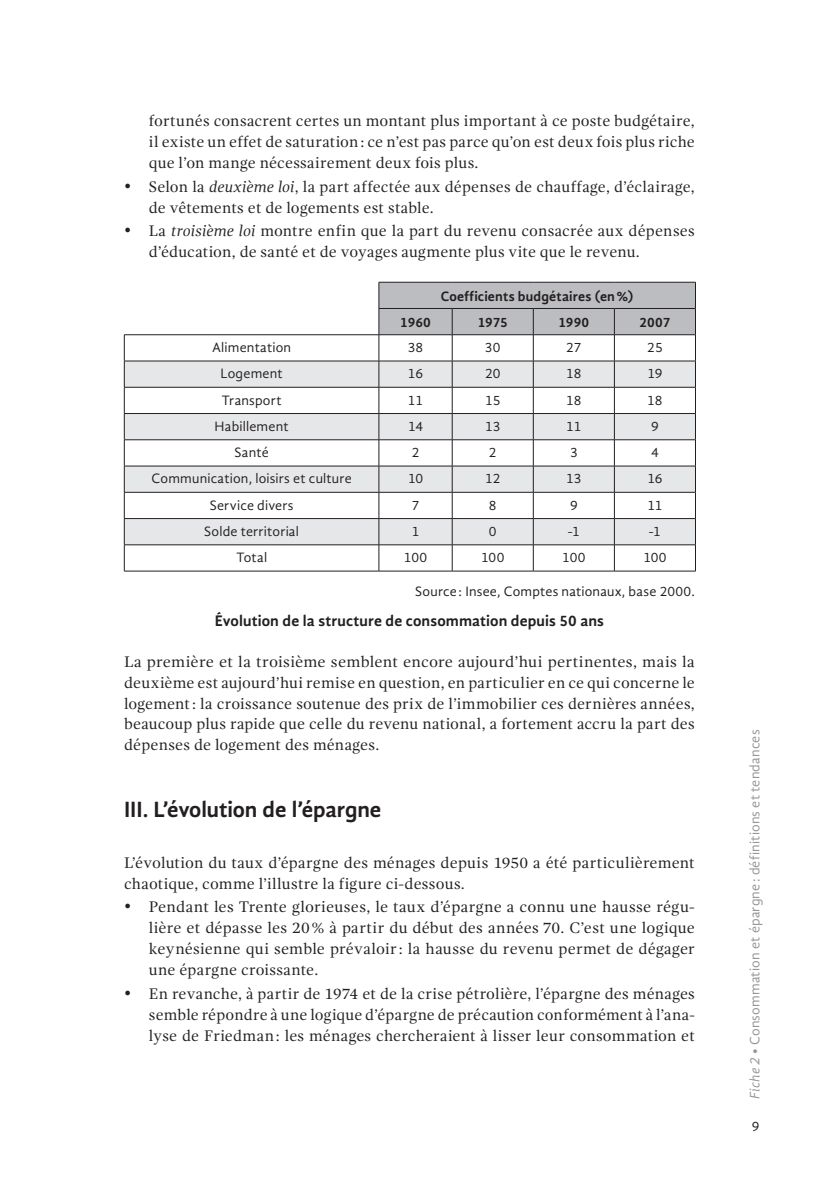
<style>
.page{position:relative;width:819px;height:1191px;background:#fff}
.page>*{position:absolute;margin:0;border:0;box-sizing:border-box;transform-origin:0 0}
.t1{font:700 22.75px "Gandhi Sans";letter-spacing:-.005em;color:#231f20}
.t2{font:15.75px/21px "Gandhi Serif";letter-spacing:.01em;color:#231f20;text-align:justify}
.t3{font:700 15.75px "Gandhi Sans";letter-spacing:.005em;color:#231f20}
.t4{font:14px "Gandhi Sans";letter-spacing:.01em;color:#231f20}
.t5{font:14px "Gandhi Sans";letter-spacing:.015em;color:#939598}
.t6{font:700 14px "Gandhi Sans";letter-spacing:.01em;color:#231f20}
.s1{font-style:italic}
</style>
<div class="page">
<svg style="left:125px;top:362px;width:253px;height:182px;fill:#e6e7e9"></svg>
<hr style="left:124px;top:544px;width:255px;height:1px;background:#231f20">
<hr style="left:124px;top:571px;width:255px;height:1px;background:#231f20">
<hr style="left:379px;top:571px;width:73px;height:1px;background:#231f20">
<hr style="left:452px;top:571px;width:81px;height:1px;background:#231f20">
<hr style="left:533px;top:571px;width:81px;height:1px;background:#231f20">
<hr style="left:614px;top:571px;width:81px;height:1px;background:#231f20">
<hr style="left:124px;top:492px;width:255px;height:1px;background:#231f20">
<hr style="left:124px;top:518px;width:255px;height:1px;background:#231f20">
<hr style="left:124px;top:439px;width:255px;height:1px;background:#231f20">
<hr style="left:124px;top:466px;width:255px;height:1px;background:#231f20">
<hr style="left:124px;top:413px;width:255px;height:1px;background:#231f20">
<hr style="left:124px;top:334px;width:255px;height:1px;background:#231f20">
<hr style="left:124px;top:361px;width:255px;height:1px;background:#231f20">
<svg style="left:124px;top:335px;width:1px;height:236px"></svg>
<svg style="left:378px;top:282px;width:318px;height:289px"></svg>
<hr style="left:124px;top:387px;width:255px;height:1px;background:#231f20">
<hr style="left:379px;top:387px;width:73px;height:1px;background:#231f20">
<hr style="left:452px;top:387px;width:81px;height:1px;background:#231f20">
<hr style="left:533px;top:387px;width:81px;height:1px;background:#231f20">
<hr style="left:614px;top:387px;width:81px;height:1px;background:#231f20">
<p class="t2" style="left:149px;top:110px;width:547px">fortunés consacrent certes un montant plus important à ce poste budgétaire, il existe un effet de saturation: ce n’est pas parce qu’on est deux fois plus riche que l’on mange nécessairement deux fois plus.</p>
<p class="t2" style="left:149px;top:176px;width:547px;text-indent:-25px">• Selon la <span class="s1">deuxième loi</span>, la part affectée aux dépenses de chauffage, d’éclairage, de vêtements et de logements est stable.</p>
<p class="t2" style="left:149px;top:220px;width:547px;text-indent:-25px">• La <span class="s1">troisième loi</span> montre enfin que la part du revenu consacrée aux dépenses d’éducation, de santé et de voyages augmente plus vite que le revenu.</p>
<p class="t6" style="left:441px;top:288px;width:194px">Coefficients budgétaires (en%)</p>
<p class="t6" style="left:400px;top:314px;width:32px">1960</p>
<p class="t6" style="left:477px;top:314px;width:32px">1975</p>
<p class="t6" style="left:558px;top:314px;width:32px">1990</p>
<p class="t6" style="left:639px;top:314px;width:32px">2007</p>
<p class="t4" style="left:212px;top:339px;width:81px">Alimentation</p>
<p class="t4" style="left:408px;top:339px;width:17px">38</p>
<p class="t4" style="left:485px;top:339px;width:17px">30</p>
<p class="t4" style="left:566px;top:339px;width:17px">27</p>
<p class="t4" style="left:647px;top:339px;width:17px">25</p>
<p class="t4" style="left:220px;top:365px;width:64px">Logement</p>
<p class="t4" style="left:408px;top:365px;width:17px">16</p>
<p class="t4" style="left:485px;top:365px;width:17px">20</p>
<p class="t4" style="left:566px;top:365px;width:17px">18</p>
<p class="t4" style="left:647px;top:365px;width:17px">19</p>
<p class="t4" style="left:221px;top:392px;width:62px">Transport</p>
<p class="t4" style="left:408px;top:392px;width:17px">11</p>
<p class="t4" style="left:485px;top:392px;width:17px">15</p>
<p class="t4" style="left:566px;top:392px;width:17px">18</p>
<p class="t4" style="left:647px;top:392px;width:17px">18</p>
<p class="t4" style="left:214px;top:418px;width:76px">Habillement</p>
<p class="t4" style="left:408px;top:418px;width:16px">14</p>
<p class="t4" style="left:485px;top:418px;width:17px">13</p>
<p class="t4" style="left:566px;top:418px;width:17px">11</p>
<p class="t4" style="left:651px;top:418px;width:9px">9</p>
<p class="t4" style="left:234px;top:444px;width:36px">Santé</p>
<p class="t4" style="left:411px;top:444px;width:9px">2</p>
<p class="t4" style="left:489px;top:444px;width:9px">2</p>
<p class="t4" style="left:570px;top:444px;width:9px">3</p>
<p class="t4" style="left:651px;top:444px;width:9px">4</p>
<p class="t4" style="left:151px;top:470px;width:202px">Communication, loisirs et culture</p>
<p class="t4" style="left:408px;top:470px;width:17px">10</p>
<p class="t4" style="left:485px;top:470px;width:17px">12</p>
<p class="t4" style="left:566px;top:470px;width:17px">13</p>
<p class="t4" style="left:647px;top:470px;width:17px">16</p>
<p class="t4" style="left:210px;top:497px;width:85px">Service divers</p>
<p class="t4" style="left:411px;top:497px;width:9px">7</p>
<p class="t4" style="left:489px;top:497px;width:9px">8</p>
<p class="t4" style="left:570px;top:497px;width:9px">9</p>
<p class="t4" style="left:647px;top:497px;width:17px">11</p>
<p class="t4" style="left:204px;top:523px;width:96px">Solde territorial</p>
<p class="t4" style="left:411px;top:523px;width:9px">1</p>
<p class="t4" style="left:489px;top:523px;width:9px">0</p>
<p class="t4" style="left:568px;top:523px;width:14px">-1</p>
<p class="t4" style="left:649px;top:523px;width:14px">-1</p>
<p class="t4" style="left:236px;top:549px;width:33px">Total</p>
<p class="t4" style="left:404px;top:549px;width:25px">100</p>
<p class="t4" style="left:481px;top:549px;width:25px">100</p>
<p class="t4" style="left:562px;top:549px;width:25px">100</p>
<p class="t4" style="left:643px;top:549px;width:25px">100</p>
<p class="t4" style="left:415px;top:583px;width:281px">Source : Insee, Comptes nationaux, base 2000.</p>
<p class="t3" style="left:215px;top:612px;width:391px">Évolution de la structure de consommation depuis 50 ans</p>
<p class="t2" style="left:124px;top:652px;width:572px">La première et la troisième semblent encore aujourd’hui pertinentes, mais la deuxième est aujourd’hui remise en question, en particulier en ce qui concerne le logement: la croissance soutenue des prix de l’immobilier ces dernières années, beaucoup plus rapide que celle du revenu national, a fortement accru la part des dépenses de logement des ménages.</p>
<h1 class="t1" style="left:124px;top:796px;width:259px">III. L’évolution de l’épargne</h1>
<p class="t2" style="left:124px;top:852px;width:572px">L’évolution du taux d’épargne des ménages depuis 1950 a été particulièrement chaotique, comme l’illustre la figure ci-dessous.</p>
<p class="t2" style="left:149px;top:896px;width:547px;text-indent:-25px">• Pendant les Trente glorieuses, le taux d’épargne a connu une hausse régu&shy;lière et dépasse les 20% à partir du début des années 70. C’est une logique keynésienne qui semble prévaloir : la hausse du revenu permet de dégager une épargne croissante.</p>
<p class="t2" style="left:149px;top:983px;width:547px;text-indent:-25px">• En revanche, à partir de 1974 et de la crise pétrolière, l’épargne des ménages semble répondre à une logique d’épargne de précaution conformément à l’ana&shy;lyse de Friedman: les ménages chercheraient à lisser leur consommation et</p>
<p class="t5" style="left:746px;top:1099px;width:371px;rotate:-90deg"><span class="s1">Fiche 2</span> • Consommation et épargne: définitions et tendances</p>
<p class="t4" style="left:751px;top:1118px;width:9px">9</p>
</div>
